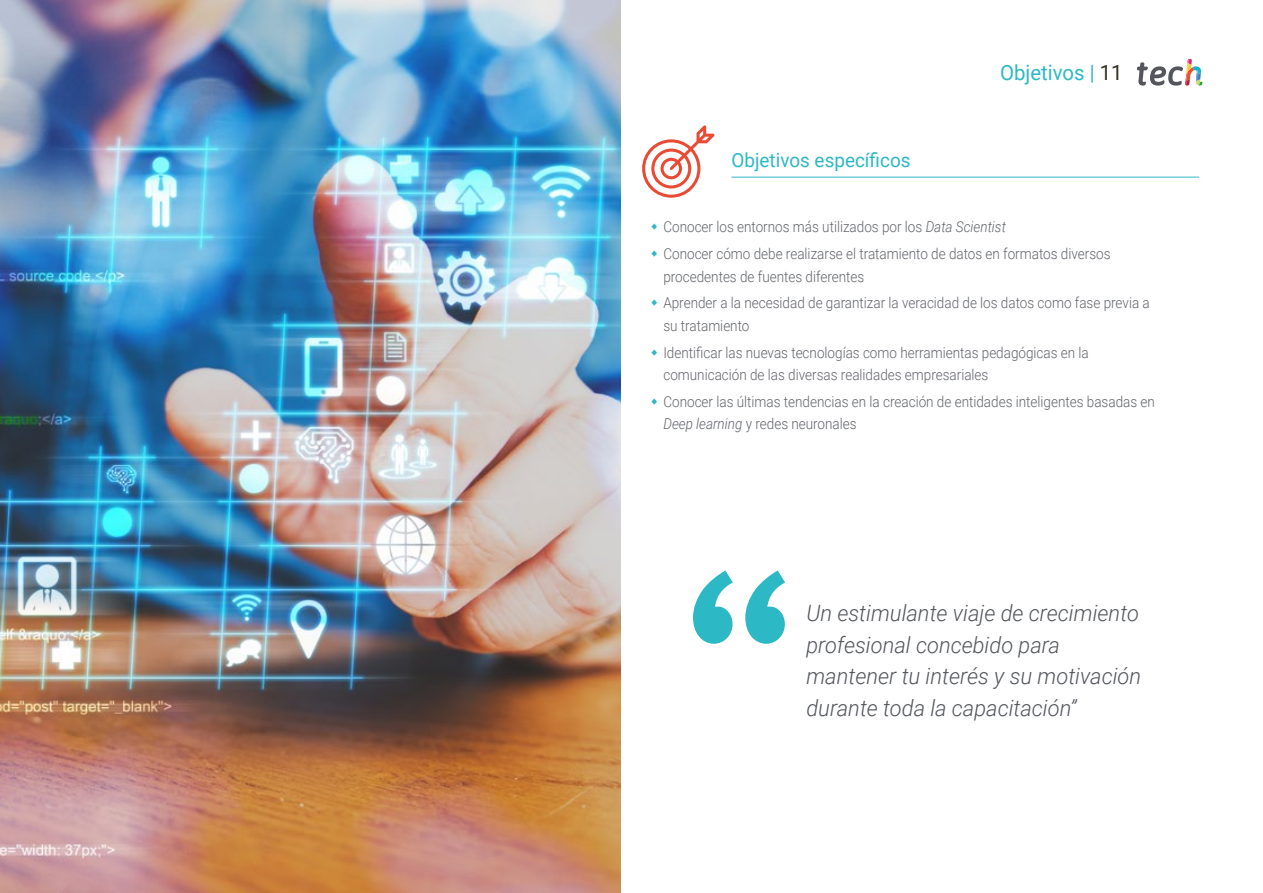
<style>
.page{position:relative;width:1263px;height:893px;background:#fff}
.page>*{position:absolute;margin:0;border:0;box-sizing:border-box;transform-origin:0 0}
.t1{font:italic 300 22.5px/31.5px "Roboto";color:#52555b}
.t2{font:21px "Roboto";color:#2db8c5}
.t3{font:19.5px "Roboto";color:#2db8c5}
.t4{font:300 15px/26.7px "Roboto";color:#61646a;scale:.9 1}
.s1{color:#312e20}
.s2{font-style:italic}
</style>
<div class="page">
<svg style="left:1137px;top:59px;width:65px;height:27px"></svg>
<hr style="left:731px;top:177px;width:468px;height:1px;background:#2db8c5">
<svg style="left:642px;top:125px;width:72px;height:73px"></svg>
<img style="left:0;top:0;width:621px;height:893px">
<svg style="left:693px;top:570px;width:92px;height:74px"></svg>
<h3 class="t3" style="left:731px;top:146px;width:181px">Objetivos específicos</h3>
<h2 class="t2" style="left:1000px;top:57px;width:124px">Objetivos | <span class="s1">11</span></h2>
<p class="t4" style="left:663px;top:213px;width:498px">Conocer los entornos más utilizados por los <span class="s2">Data Scientist<br></span>Conocer cómo debe realizarse el tratamiento de datos en formatos diversos</p>
<p class="t4" style="left:663px;top:262px;width:542px">procedentes de fuentes diferentes<br>Aprender a la necesidad de garantizar la veracidad de los datos como fase previa a</p>
<p class="t4" style="left:663px;top:312px;width:474px">su tratamiento<br>Identificar las nuevas tecnologías como herramientas pedagógicas en la</p>
<p class="t4" style="left:663px;top:361px;width:548px">comunicación de las diversas realidades empresariales<br>Conocer las últimas tendencias en la creación de entidades inteligentes basadas en</p>
<p class="t4" style="left:663px;top:410px;width:216px"><span class="s2">Deep learning</span> y redes neuronales</p>
<h1 class="t1" style="left:806px;top:597px;width:336px">Un estimulante viaje de crecimiento profesional concebido para mantener tu interés y su motivación durante toda la capacitación”</h1>
</div>
